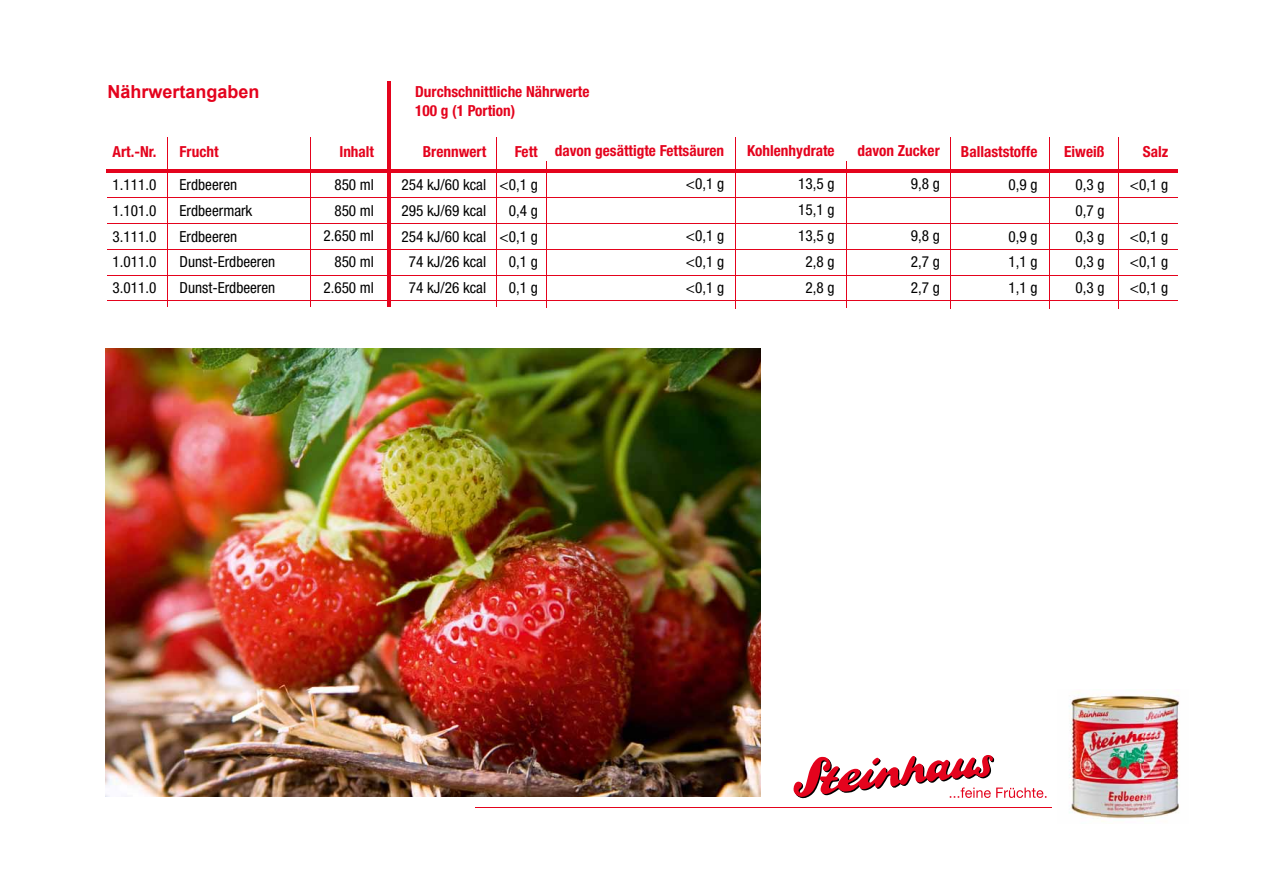
<style>
.page{position:relative;width:1263px;height:893px;background:#fff}
.page>*{position:absolute;margin:0;border:0;box-sizing:border-box;transform-origin:0 0}
.t1{font:700 18px "Arial";color:#e4031d}
.t2{font:condensed 15.3px/25.8px "Helvetica Neue";color:#000;text-align:justify}
.t3{font:700 condensed 15.3px/19.4px "Helvetica Neue";color:#e4031d}
</style>
<div class="page">
<svg style="left:793px;top:755px;width:253px;height:43px"></svg>
<hr style="left:476px;top:808px;width:576px;height:1px;background:#e4031d">
<img style="left:1069px;top:692px;width:111px;height:130px">
<img style="left:106px;top:349px;width:655px;height:447px">
<hr style="left:387px;top:81px;width:3px;height:226px;background:#e4031d">
<hr style="left:496px;top:137px;width:1px;height:170px;background:#e4031d">
<hr style="left:167px;top:137px;width:1px;height:170px;background:#e4031d">
<hr style="left:311px;top:137px;width:1px;height:170px;background:#e4031d">
<hr style="left:106px;top:169px;width:1071px;height:3px;background:#e4031d">
<hr style="left:107px;top:198px;width:1071px;height:1px;background:#e4031d">
<hr style="left:107px;top:223px;width:1071px;height:1px;background:#e4031d">
<hr style="left:107px;top:249px;width:1071px;height:1px;background:#e4031d">
<hr style="left:107px;top:275px;width:1071px;height:1px;background:#e4031d">
<hr style="left:107px;top:300px;width:1071px;height:1px;background:#e4031d">
<hr style="left:736px;top:137px;width:1px;height:171px;background:#e4031d">
<hr style="left:546px;top:162px;width:1px;height:146px;background:#e4031d">
<hr style="left:846px;top:162px;width:1px;height:146px;background:#e4031d">
<hr style="left:950px;top:137px;width:1px;height:171px;background:#e4031d">
<hr style="left:1049px;top:137px;width:1px;height:171px;background:#e4031d">
<hr style="left:1118px;top:137px;width:1px;height:171px;background:#e4031d">
<p class="t1" style="left:108px;top:82px;width:154px">Nährwertangaben</p>
<p class="t3" style="left:113px;top:142px;width:45px">Art.-Nr.</p>
<p class="t2" style="left:113px;top:172px;width:45px">1.111.0<br>1.101.0<br>3.111.0<br>1.011.0<br>3.011.0</p>
<p class="t3" style="left:180px;top:142px;width:40px">Frucht</p>
<p class="t2" style="left:180px;top:171px;width:97px;text-align:left">Erdbeeren<br>Erdbeermark<br>Erdbeeren<br>Dunst-Erdbeeren<br>Dunst-Erdbeeren</p>
<p class="t3" style="left:339px;top:142px;width:36px">Inhalt</p>
<p class="t2" style="left:323px;top:171px;width:52px;text-align:right">850 ml<br>850 ml<br>2.650 ml<br>850 ml<br>2.650 ml</p>
<p class="t3" style="left:415px;top:81px;width:176px">Durchschnittliche Nährwerte<br>100 g (1 Portion)</p>
<p class="t3" style="left:423px;top:142px;width:65px">Brennwert</p>
<p class="t2" style="left:401px;top:171px;width:86px;text-align:center">254 kJ/60 kcal<br>295 kJ/69 kcal<br>254 kJ/60 kcal<br>74 kJ/26 kcal<br>74 kJ/26 kcal</p>
<p class="t3" style="left:555px;top:141px;width:171px">davon gesättigte Fettsäuren</p>
<p class="t2" style="left:686px;top:171px;width:40px">&lt;0,1 g</p>
<p class="t2" style="left:686px;top:222px;width:40px">&lt;0,1 g &lt;0,1 g &lt;0,1 g</p>
<p class="t3" style="left:515px;top:142px;width:24px">Fett</p>
<p class="t2" style="left:499px;top:171px;width:40px;text-align:center">&lt;0,1 g<br>0,4 g &lt;0,1 g<br>0,1 g<br>0,1 g</p>
<p class="t3" style="left:747px;top:141px;width:89px">Kohlenhydrate</p>
<p class="t2" style="left:798px;top:171px;width:38px;text-align:center">13,5 g<br>15,1 g<br>13,5 g<br>2,8 g<br>2,8 g</p>
<p class="t3" style="left:857px;top:141px;width:84px">davon Zucker</p>
<p class="t2" style="left:911px;top:171px;width:31px">9,8 g</p>
<p class="t2" style="left:911px;top:222px;width:31px">9,8 g 2,7 g 2,7 g</p>
<p class="t3" style="left:961px;top:142px;width:78px">Ballaststoffe</p>
<p class="t2" style="left:1008px;top:171px;width:31px">0,9 g</p>
<p class="t2" style="left:1008px;top:223px;width:31px">0,9 g 1,1 g 1,1 g</p>
<p class="t3" style="left:1064px;top:142px;width:42px">Eiweiß</p>
<p class="t2" style="left:1075px;top:171px;width:31px">0,3 g 0,7 g 0,3 g 0,3 g 0,3 g</p>
<p class="t3" style="left:1143px;top:142px;width:27px">Salz</p>
<p class="t2" style="left:1130px;top:171px;width:40px">&lt;0,1 g</p>
<p class="t2" style="left:1130px;top:223px;width:40px">&lt;0,1 g &lt;0,1 g &lt;0,1 g</p>
</div>
